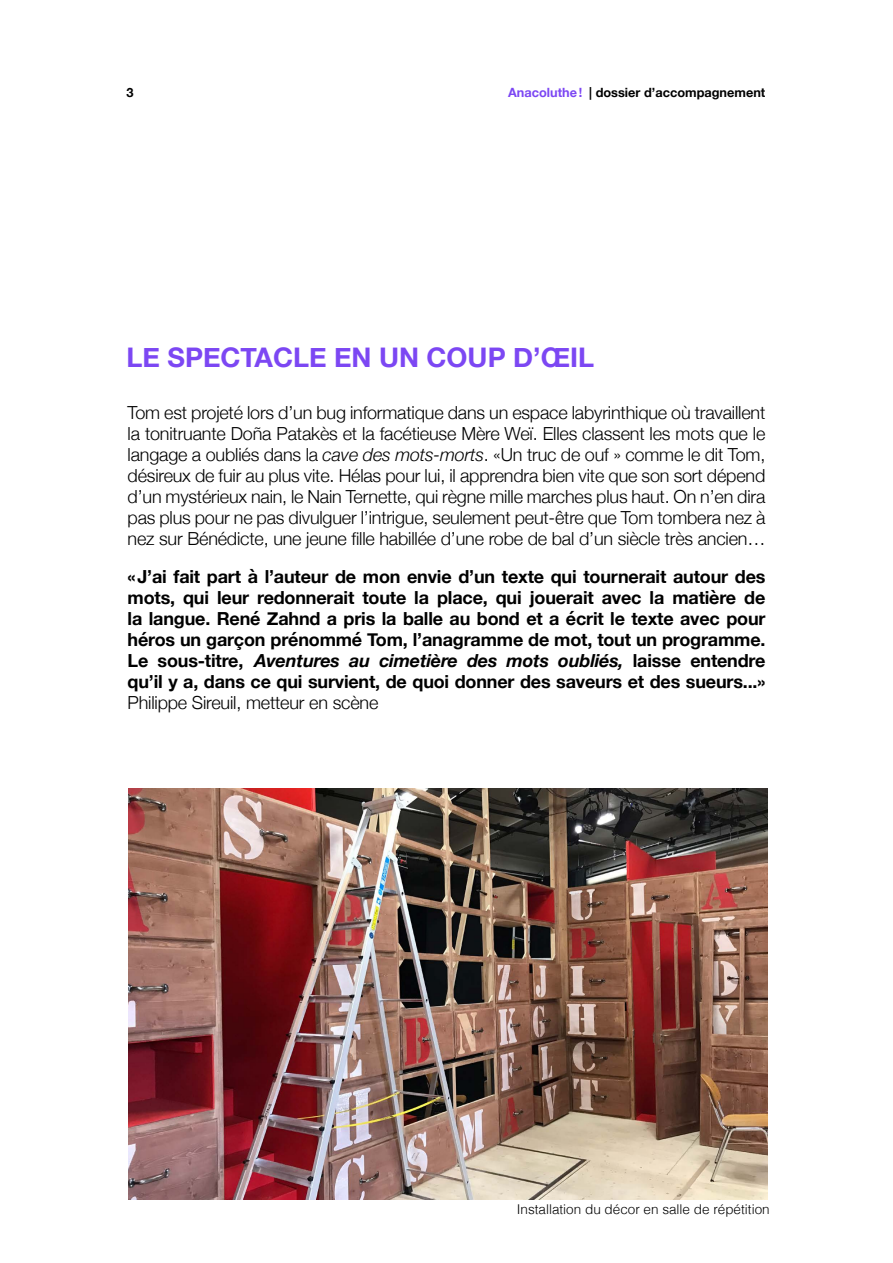
<style>
.page{position:relative;width:893px;height:1263px;background:#fff}
.page>*{position:absolute;margin:0;border:0;box-sizing:border-box;transform-origin:0 0}
.t1{font:700 27px "Helvetica Neue";color:#7c47f3}
.t2{font:300 18px/21px "Helvetica Neue";letter-spacing:-.01em;color:#000;text-align:justify}
.t3{font:700 18px/21px "Helvetica Neue";letter-spacing:-.01em;color:#000;text-align:justify}
.t4{font:300 13.5px "Helvetica";color:#000}
.t5{font:700 12.75px "Helvetica Neue";color:#000}
.s1{color:#7c47f3}
.s2{font-style:italic}
</style>
<div class="page">
<img style="left:129px;top:789px;width:639px;height:410px">
<p class="t5" style="left:126px;top:83px;width:9px">3</p>
<p class="t5" style="left:508px;top:83px;width:259px"><span class="s1">Anacoluthe!</span> | dossier d’accompagnement</p>
<h1 class="t1" style="left:126px;top:336px;width:469px">LE SPECTACLE EN UN COUP D’ŒIL</h1>
<p class="t2" style="left:128px;top:401px;width:639px">Tom est projeté lors d’un bug informatique dans un espace labyrinthique où travaillent la tonitruante Doña Patakès et la facétieuse Mère Weï. Elles classent les mots que le langage a oubliés dans la <span class="s2">cave des mots-morts</span>. «Un truc de ouf » comme le dit Tom, désireux de fuir au plus vite. Hélas pour lui, il apprendra bien vite que son sort dépend d’un mystérieux nain, le Nain Ternette, qui règne mille marches plus haut. On n’en dira pas plus pour ne pas divulguer l’intrigue, seulement peut-être que Tom tombera nez à nez sur Bénédicte, une jeune fille habillée d’une robe de bal d’un siècle très ancien…</p>
<p class="t3" style="left:128px;top:567px;width:639px">«J’ai fait part à l’auteur de mon envie d’un texte qui tournerait autour des mots, qui leur redonnerait toute la place, qui jouerait avec la matière de la langue. René Zahnd a pris la balle au bond et a écrit le texte avec pour héros un garçon prénommé Tom, l’anagramme de mot, tout un programme.<br>Le sous-titre, <span class="s2">Aventures au cimetière des mots oubliés,</span> laisse entendre qu’il y a, dans ce qui survient, de quoi donner des saveurs et des sueurs...»</p>
<p class="t2" style="left:128px;top:691px;width:252px">Philippe Sireuil, metteur en scène</p>
<p class="t4" style="left:517px;top:1198px;width:254px">Installation du décor en salle de répétition</p>
</div>
